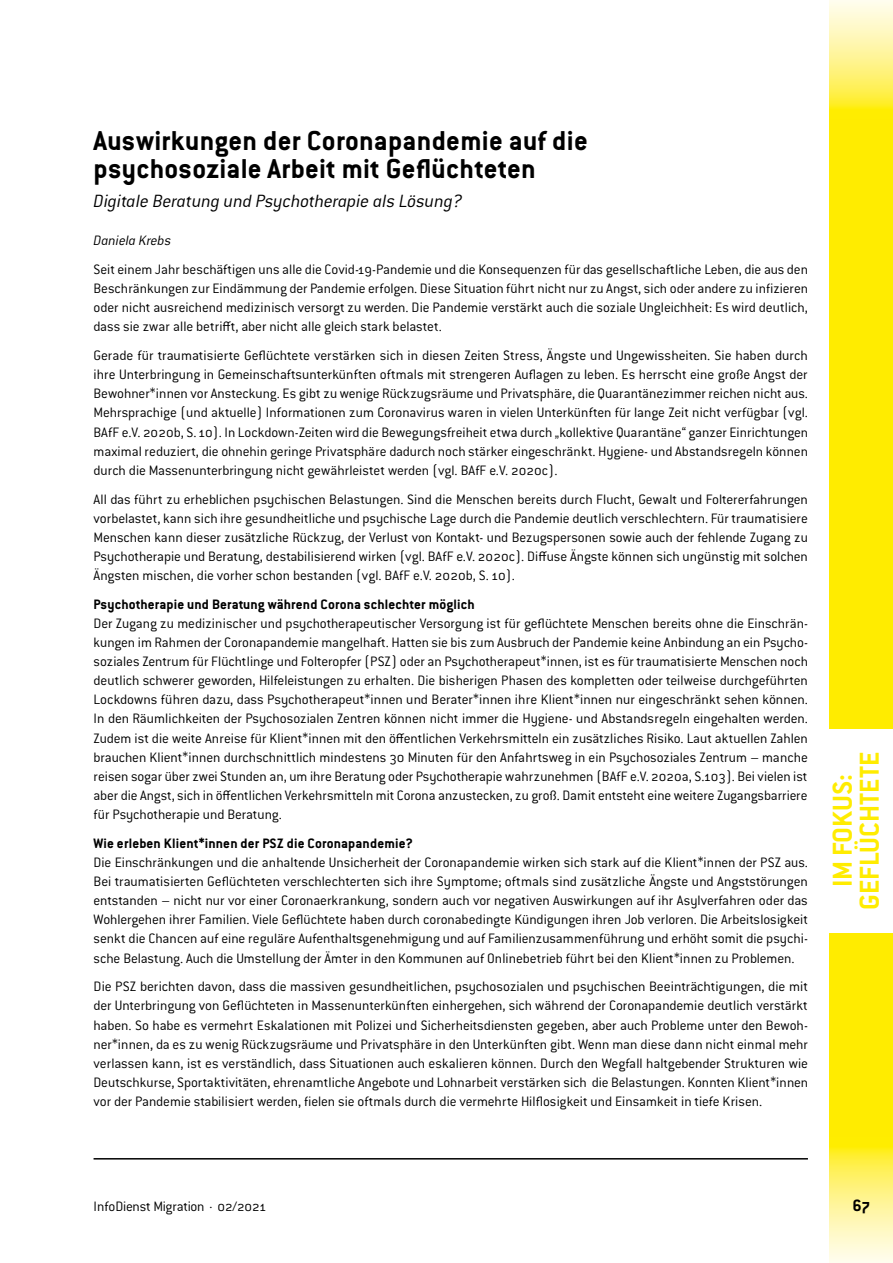
<style>
.page{position:relative;width:893px;height:1263px;background:#fff}
.page>*{position:absolute;margin:0;border:0;box-sizing:border-box;transform-origin:0 0}
.t1{font:700 30px/28.7px "Conduit ITC Pro";letter-spacing:.01em;color:#000}
.t2{font:700 30px/27px "Conduit ITC Pro";color:#ffec00;text-align:center}
.t3{font:italic 300 19.5px "Conduit ITC Pro";letter-spacing:-.005em;color:#000}
.t4{font:700 18px "Conduit ITC Pro";color:#000}
.t5{font:300 15px/19px "Conduit ITC Pro";letter-spacing:-.005em;color:#000;text-align:justify}
.t6{font:700 15px "Conduit ITC Pro";letter-spacing:.01em;color:#000}
.t7{font:italic 300 15px "Conduit ITC Pro";letter-spacing:-.005em;color:#000}
</style>
<div class="page">
<div style="left:829px;top:119px;width:64px;height:1017px;background:#ffec00"></div>
<svg style="left:829px;top:1136px;width:64px;height:127px;background:#fff486"></svg>
<svg style="left:829px;top:0;width:64px;height:119px;background:#fff487"></svg>
<hr style="left:94px;top:1158px;width:714px;height:1px;background:#000">
<div style="left:829px;top:729px;width:64px;height:203px;background:#fff"></div>
<h1 class="t1" style="left:94px;top:126px;width:496px">Auswirkungen der Coronapandemie auf die psychosoziale Arbeit mit Geflüchteten</h1>
<h2 class="t3" style="left:94px;top:190px;width:371px">Digitale Beratung und Psychotherapie als Lösung?</h2>
<p class="t7" style="left:94px;top:232px;width:79px">Daniela Krebs</p>
<p class="t5" style="left:94px;top:260px;width:716px">Seit einem Jahr beschäftigen uns alle die Covid-19-Pandemie und die Konsequenzen für das gesellschaftliche Leben, die aus den Beschränkungen zur Eindämmung der Pandemie erfolgen. Diese Situation führt nicht nur zu Angst, sich oder andere zu infizieren oder nicht ausreichend medizinisch versorgt zu werden. Die Pandemie verstärkt auch die soziale Ungleichheit: Es wird deutlich, dass sie zwar alle betrifft, aber nicht alle gleich stark belastet.</p>
<p class="t5" style="left:94px;top:346px;width:716px">Gerade für traumatisierte Geflüchtete verstärken sich in diesen Zeiten Stress, Ängste und Ungewissheiten. Sie haben durch ihre Unterbringung in Gemeinschaftsunterkünften oftmals mit strengeren Auflagen zu leben. Es herrscht eine große Angst der Bewohner*innen vor Ansteckung. Es gibt zu wenige Rückzugsräume und Privatsphäre, die Quarantänezimmer reichen nicht aus.<br>Mehrsprachige (und aktuelle) Informationen zum Coronavirus waren in vielen Unterkünften für lange Zeit nicht verfügbar (vgl.<br>BAfF e.V. 2020b, S. 10). In Lockdown-Zeiten wird die Bewegungsfreiheit etwa durch „kollektive Quarantäne“ ganzer Einrichtungen maximal reduziert, die ohnehin geringe Privatsphäre dadurch noch stärker eingeschränkt. Hygiene- und Abstandsregeln können durch die Massenunterbringung nicht gewährleistet werden (vgl. BAfF e.V. 2020c).</p>
<p class="t5" style="left:94px;top:489px;width:716px">All das führt zu erheblichen psychischen Belastungen. Sind die Menschen bereits durch Flucht, Gewalt und Foltererfahrungen vorbelastet, kann sich ihre gesundheitliche und psychische Lage durch die Pandemie deutlich verschlechtern. Für traumatisiere Menschen kann dieser zusätzliche Rückzug, der Verlust von Kontakt- und Bezugspersonen sowie auch der fehlende Zugang zu Psychotherapie und Beratung, destabilisierend wirken (vgl. BAfF e.V. 2020c). Diffuse Ängste können sich ungünstig mit solchen Ängsten mischen, die vorher schon bestanden (vgl. BAfF e.V. 2020b, S. 10).</p>
<p class="t6" style="left:94px;top:595px;width:383px">Psychotherapie und Beratung während Corona schlechter möglich</p>
<p class="t5" style="left:94px;top:614px;width:716px">Der Zugang zu medizinischer und psychotherapeutischer Versorgung ist für geflüchtete Menschen bereits ohne die Einschrän&shy;kungen im Rahmen der Coronapandemie mangelhaft. Hatten sie bis zum Ausbruch der Pandemie keine Anbindung an ein Psycho&shy;soziales Zentrum für Flüchtlinge und Folteropfer (PSZ) oder an Psychotherapeut*innen, ist es für traumatisierte Menschen noch deutlich schwerer geworden, Hilfeleistungen zu erhalten. Die bisherigen Phasen des kompletten oder teilweise durchgeführten Lockdowns führen dazu, dass Psychotherapeut*innen und Berater*innen ihre Klient*innen nur eingeschränkt sehen können.<br>In den Räumlichkeiten der Psychosozialen Zentren können nicht immer die Hygiene- und Abstandsregeln eingehalten werden.<br>Zudem ist die weite Anreise für Klient*innen mit den öffentlichen Verkehrsmitteln ein zusätzliches Risiko. Laut aktuellen Zahlen brauchen Klient*innen durchschnittlich mindestens 30 Minuten für den Anfahrtsweg in ein Psychosoziales Zentrum – manche reisen sogar über zwei Stunden an, um ihre Beratung oder Psychotherapie wahrzunehmen (BAfF e.V. 2020a, S.103). Bei vielen ist aber die Angst, sich in öffentlichen Verkehrsmitteln mit Corona anzustecken, zu groß. Damit entsteht eine weitere Zugangsbarriere für Psychotherapie und Beratung.</p>
<p class="t6" style="left:94px;top:834px;width:321px">Wie erleben Klient*innen der PSZ die Coronapandemie?</p>
<p class="t5" style="left:94px;top:853px;width:716px">Die Einschränkungen und die anhaltende Unsicherheit der Coronapandemie wirken sich stark auf die Klient*innen der PSZ aus.<br>Bei traumatisierten Geflüchteten verschlechterten sich ihre Symptome; oftmals sind zusätzliche Ängste und Angststörungen entstanden – nicht nur vor einer Coronaerkrankung, sondern auch vor negativen Auswirkungen auf ihr Asylverfahren oder das Wohlergehen ihrer Familien. Viele Geflüchtete haben durch coronabedingte Kündigungen ihren Job verloren. Die Arbeitslosigkeit senkt die Chancen auf eine reguläre Aufenthaltsgenehmigung und auf Familienzusammenführung und erhöht somit die psychi&shy;sche Belastung. Auch die Umstellung der Ämter in den Kommunen auf Onlinebetrieb führt bei den Klient*innen zu Problemen.</p>
<p class="t5" style="left:94px;top:977px;width:716px">Die PSZ berichten davon, dass die massiven gesundheitlichen, psychosozialen und psychischen Beeinträchtigungen, die mit der Unterbringung von Geflüchteten in Massenunterkünften einhergehen, sich während der Coronapandemie deutlich verstärkt haben. So habe es vermehrt Eskalationen mit Polizei und Sicherheitsdiensten gegeben, aber auch Probleme unter den Bewoh&shy;ner*innen, da es zu wenig Rückzugsräume und Privatsphäre in den Unterkünften gibt. Wenn man diese dann nicht einmal mehr verlassen kann, ist es verständlich, dass Situationen auch eskalieren können. Durch den Wegfall haltgebender Strukturen wie Deutschkurse, Sportaktivitäten, ehrenamtliche Angebote und Lohnarbeit verstärken sich die Belastungen. Konnten Klient*innen vor der Pandemie stabilisiert werden, fielen sie oftmals durch die vermehrte Hilflosigkeit und Einsamkeit in tiefe Krisen.</p>
<h1 class="t2" style="left:829px;top:909px;width:159px;rotate:-90deg">IM FOKUS:<br>GEFLÜCHTETE</h1>
<p class="t5" style="left:94px;top:1197px;width:174px">InfoDienst Migration · 02/2021</p>
<p class="t4" style="left:852px;top:1195px;width:19px">67</p>
</div>
